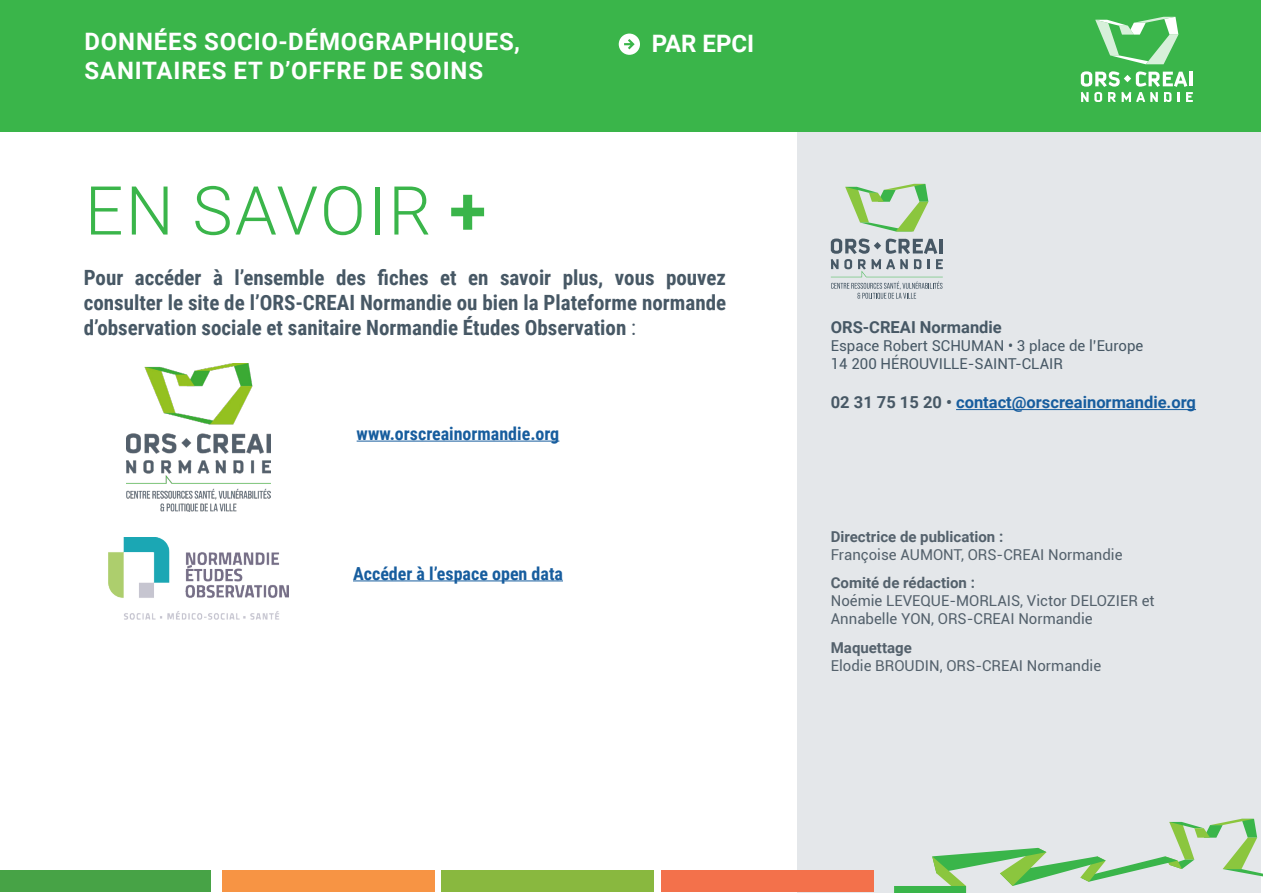
<style>
.page{position:relative;width:1263px;height:893px;background:#fff}
.page>*{position:absolute;margin:0;border:0;box-sizing:border-box;transform-origin:0 0}
.t1{font:300 67.5px "Roboto";letter-spacing:.035em;color:#3ab54a}
.t2{font:700 24px "Roboto";letter-spacing:.035em;color:#fff}
.t3{font:700 21px/25.2px "Roboto Condensed";color:#475865;text-align:justify}
.t4{font:700 18px "Roboto Condensed";color:#175d9e}
.t5{font:700 16.5px "Roboto";color:#175d9e}
.t6{font:700 16.5px "Roboto";color:#475865}
.t7{font:15px/18px "Roboto";color:#54616c}
.t8{font:15px/18px "Roboto";color:#475865}
.t9{font:700 15px "Roboto";color:#54616c}
.s1{font-weight:700}
.s2{font-weight:400}
.s3{color:#475865}
</style>
<div class="page">
<div style="left:797px;top:0;width:464px;height:893px;background:#e4e7ea"></div>
<div style="left:0;top:871px;width:211px;height:21px;background:#47a346"></div>
<div style="left:222px;top:871px;width:213px;height:21px;background:#f79444"></div>
<div style="left:441px;top:871px;width:213px;height:21px;background:#89b83f"></div>
<div style="left:661px;top:871px;width:213px;height:21px;background:#f3714b"></div>
<svg style="left:894px;top:819px;width:369px;height:74px"></svg>
<div style="left:0;top:0;width:1261px;height:132px;background:#3ab54a"></div>
<svg style="left:1081px;top:71px;width:112px;height:31px"></svg>
<svg style="left:1095px;top:17px;width:83px;height:47px"></svg>
<svg style="left:619px;top:34px;width:21px;height:21px"></svg>
<hr style="left:357px;top:441px;width:202px;height:1px;background:#175d9e">
<hr style="left:353px;top:580px;width:210px;height:1px;background:#175d9e">
<img style="left:108px;top:537px;width:180px;height:83px">
<img style="left:127px;top:364px;width:143px;height:147px">
<hr style="left:956px;top:409px;width:240px;height:1px;background:#175d9e">
<svg style="left:845px;top:184px;width:83px;height:47px"></svg>
<svg style="left:831px;top:239px;width:112px;height:60px"></svg>
<p class="t2" style="left:84px;top:25px;width:437px">DONNÉES SOCIO-DÉMOGRAPHIQUES,</p>
<p class="t2" style="left:652px;top:26px;width:104px">PAR EPCI</p>
<p class="t2" style="left:84px;top:54px;width:400px">SANITAIRES ET D’OFFRE DE SOINS</p>
<h1 class="t1" style="left:85px;top:163px;width:403px">EN SAVOIR <span class="s1">+</span></h1>
<p class="t3" style="left:84px;top:264px;width:644px">Pour accéder à l’ensemble des fiches et en savoir plus, vous pouvez consulter le site de l’ORS-CREAI Normandie ou bien la Plateforme normande d’observation sociale et sanitaire Normandie Études Observation <span class="s2">:</span></p>
<p class="t4" style="left:357px;top:421px;width:204px">www.orscreainormandie.org</p>
<p class="t4" style="left:353px;top:561px;width:211px">Accéder à l’espace open data</p>
<p class="t6" style="left:831px;top:315px;width:173px">ORS-CREAI Normandie</p>
<p class="t8" style="left:831px;top:336px;width:314px">Espace Robert SCHUMAN • 3 place de l’Europe<br>14 200 HÉROUVILLE-SAINT-CLAIR</p>
<p class="t5" style="left:831px;top:391px;width:367px"><span class="s3">02 31 75 15 20 •</span> contact@orscreainormandie.org</p>
<p class="t9" style="left:831px;top:526px;width:174px">Directrice de publication :</p>
<p class="t7" style="left:831px;top:545px;width:293px">Françoise AUMONT, ORS-CREAI Normandie</p>
<p class="t9" style="left:831px;top:573px;width:146px">Comité de rédaction :</p>
<p class="t7" style="left:831px;top:592px;width:325px">Noémie LEVEQUE-MORLAIS, Victor DELOZIER et<br>Annabelle YON, ORS-CREAI Normandie</p>
<p class="t9" style="left:831px;top:637px;width:83px">Maquettage</p>
<p class="t7" style="left:831px;top:656px;width:272px">Elodie BROUDIN, ORS-CREAI Normandie</p>
</div>
